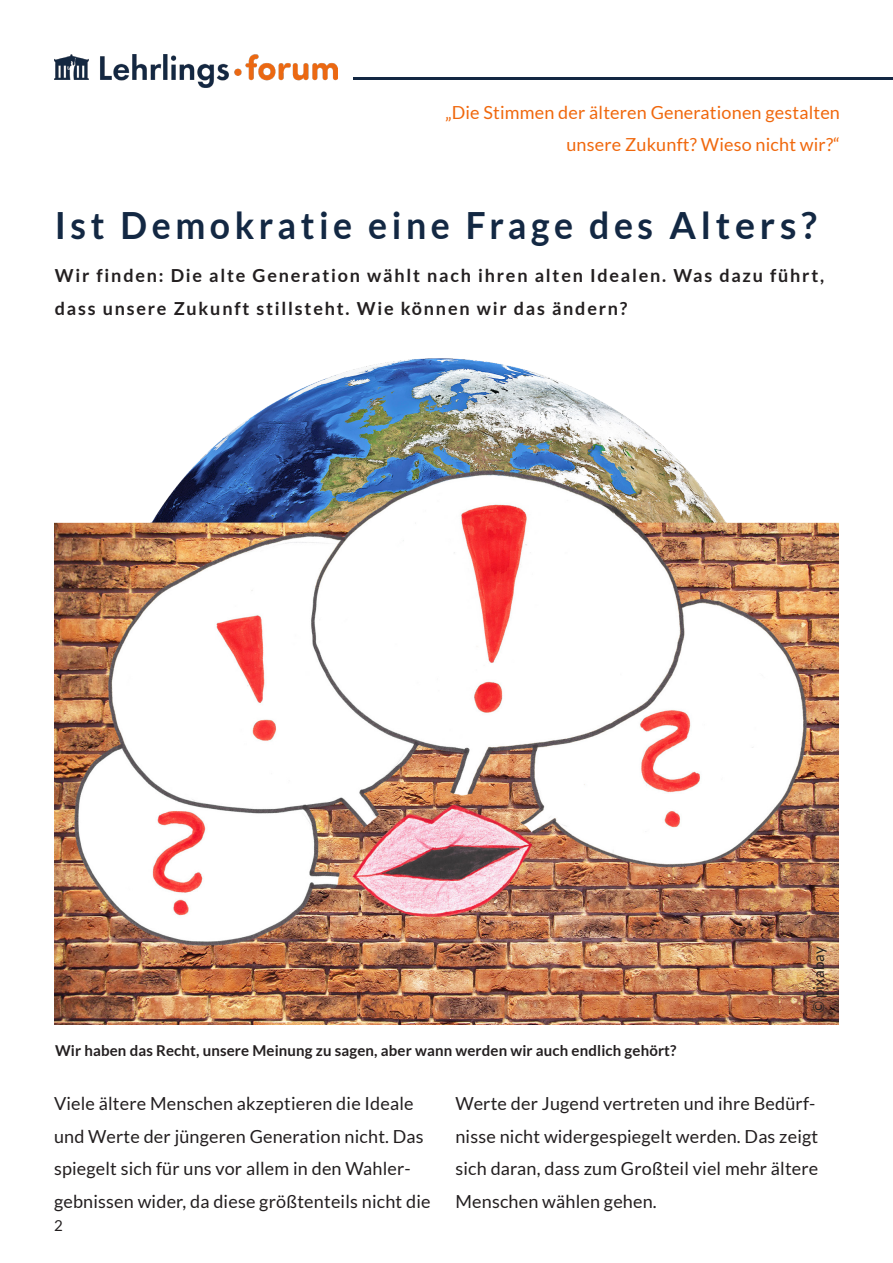
<style>
.page{position:relative;width:893px;height:1263px;background:#fff}
.page>*{position:absolute;margin:0;border:0;box-sizing:border-box;transform-origin:0 0}
.t1{font:700 37.5px "Lato";letter-spacing:.13em;color:#132843;scale:.95 1}
.t2{font:18px/32.4px "Lato";letter-spacing:.01em;color:#231f20}
.t3{font:700 18px/32.4px "Lato";letter-spacing:.1em;color:#231f20}
.t4{font:18px/32.4px "Lato";letter-spacing:.01em;color:#f0680d;text-align:right}
.t5{font:700 15px "Lato";letter-spacing:.01em;color:#231f20}
.t6{font:15px "Lato";letter-spacing:.01em;color:#231f20}
</style>
<div class="page">
<hr style="left:354px;top:77px;width:539px;height:3px;background:#132843">
<img style="left:54px;top:54px;width:284px;height:34px">
<img style="left:54px;top:358px;width:785px;height:667px">
<p class="t4" style="left:445px;top:96px;width:396px">„Die Stimmen der älteren Generationen gestalten unsere Zukunft? Wieso nicht wir?“</p>
<p class="t1" style="left:55px;top:204px;width:804px">Ist Demokratie eine Frage des Alters?</p>
<p class="t3" style="left:55px;top:259px;width:771px">Wir finden: Die alte Generation wählt nach ihren alten Idealen. Was dazu führt, dass unsere Zukunft stillsteht. Wie können wir das ändern?</p>
<p class="t5" style="left:55px;top:1042px;width:623px">Wir haben das Recht, unsere Meinung zu sagen, aber wann werden wir auch endlich gehört?</p>
<p class="t6" style="left:810px;top:1013px;width:68px;rotate:-90deg">© pixabay</p>
<p class="t2" style="left:54px;top:1087px;width:378px">Viele ältere Menschen akzeptieren die Ideale und Werte der jüngeren Generation nicht. Das spiegelt sich für uns vor allem in den Wahler&shy;gebnissen wider, da diese größtenteils nicht die</p>
<p class="t2" style="left:455px;top:1087px;width:364px">Werte der Jugend vertreten und ihre Bedürf&shy;nisse nicht widergespiegelt werden. Das zeigt sich daran, dass zum Großteil viel mehr ältere Menschen wählen gehen.</p>
<p class="t6" style="left:54px;top:1218px;width:10px">2</p>
</div>
